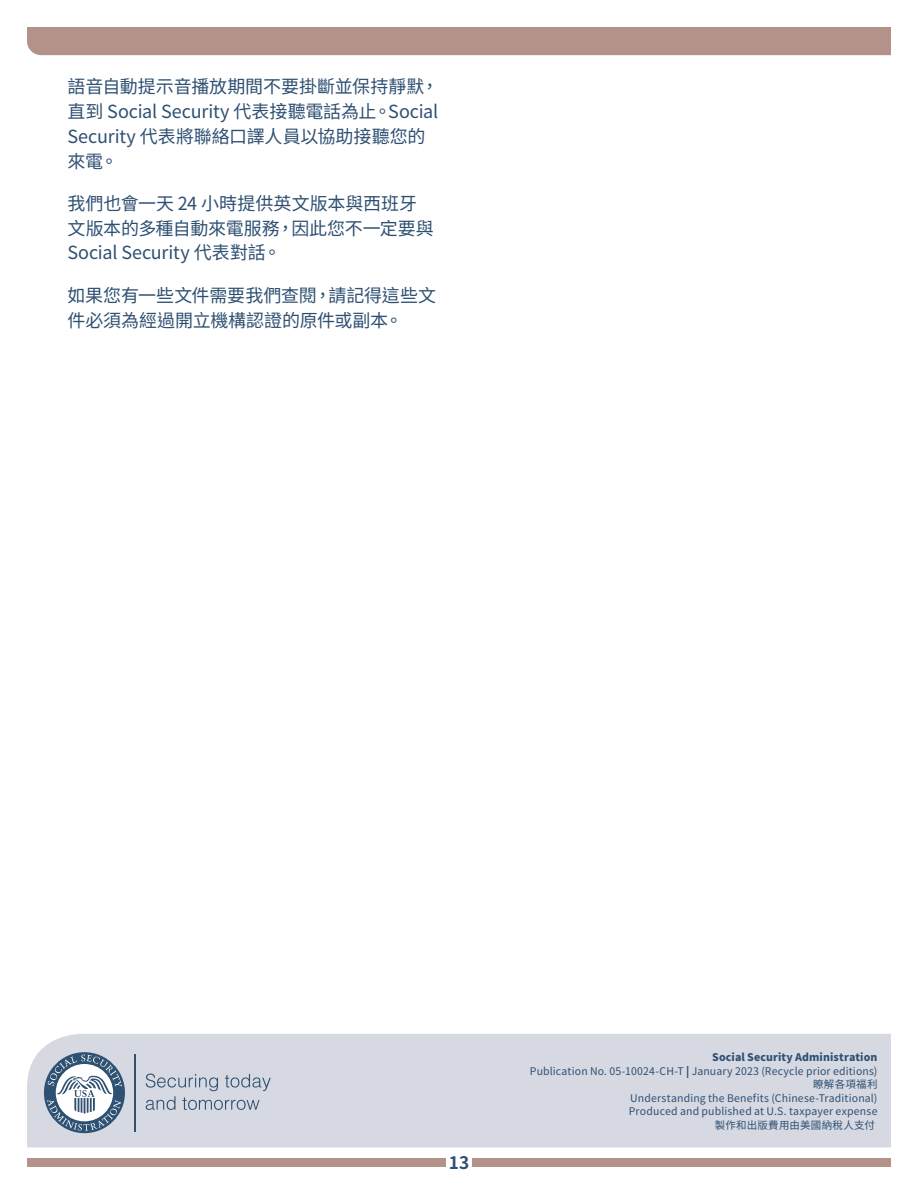
<style>
.page{position:relative;width:918px;height:1188px;background:#fff}
.page>*{position:absolute;margin:0;border:0;box-sizing:border-box;transform-origin:0 0}
.t1{font:18px/24.8px "Noto Sans CJ Ktc";letter-spacing:-.005em;color:#2e5072}
.t2{font:700 17.25px "Noto Sans CJ Ktc";color:#2e5072}
.t3{font:10.5px "Noto Sans CJ Ktc";letter-spacing:.015em;color:#2e5072}
.t4{font:900 10.5px "Noto Sans CJ Ktc";letter-spacing:.01em;color:#2e5072}
.s1{font-weight:900}
</style>
<div class="page">
<div style="left:27px;top:1159px;width:419px;height:8px;background:#b49189"></div>
<div style="left:472px;top:1159px;width:419px;height:8px;background:#b49189"></div>
<div style="left:27px;top:1034px;width:864px;height:113px;background:#d6d9e2"></div>
<div style="left:27px;top:27px;width:864px;height:28px;background:#b49189"></div>
<div style="left:44px;top:1052px;width:81px;height:81px;background:#2e5072;border-radius:50%"></div>
<svg style="left:47px;top:1055px;width:75px;height:76px"></svg>
<hr style="left:135px;top:1054px;width:1px;height:77px;background:#2e5072">
<svg style="left:146px;top:1074px;width:125px;height:36px;background:#bbc3d0"></svg>
<p class="t1" style="left:68px;top:75px;width:373px">語音自動提示音播放期間不要掛斷並保持靜默，直到 Social Security 代表接聽電話為止。Social<br>Security 代表將聯絡口譯人員以協助接聽您的來電。</p>
<p class="t1" style="left:68px;top:191px;width:368px">我們也會一天 24 小時提供英文版本與西班牙文版本的多種自動來電服務，因此您不一定要與<br>Social Security 代表對話。</p>
<p class="t1" style="left:68px;top:283px;width:370px">如果您有一些文件需要我們查閱，請記得這些文件必須為經過開立機構認證的原件或副本。</p>
<p class="t2" style="left:449px;top:1153px;width:22px">13</p>
<p class="t4" style="left:712px;top:1051px;width:167px">Social Security Administration</p>
<p class="t3" style="left:530px;top:1065px;width:349px">Publication No. 05-10024-CH-T <span class="s1">|</span> January 2023 （Recycle prior editions)</p>
<p class="t3" style="left:813px;top:1078px;width:66px">瞭解各項福利</p>
<p class="t3" style="left:630px;top:1092px;width:249px">Understanding the Benefits （Chinese-Traditional)</p>
<p class="t3" style="left:629px;top:1105px;width:250px">Produced and published at U.S. taxpayer expense</p>
<p class="t3" style="left:715px;top:1119px;width:162px">製作和出版費用由美國納稅人支付</p>
</div>
